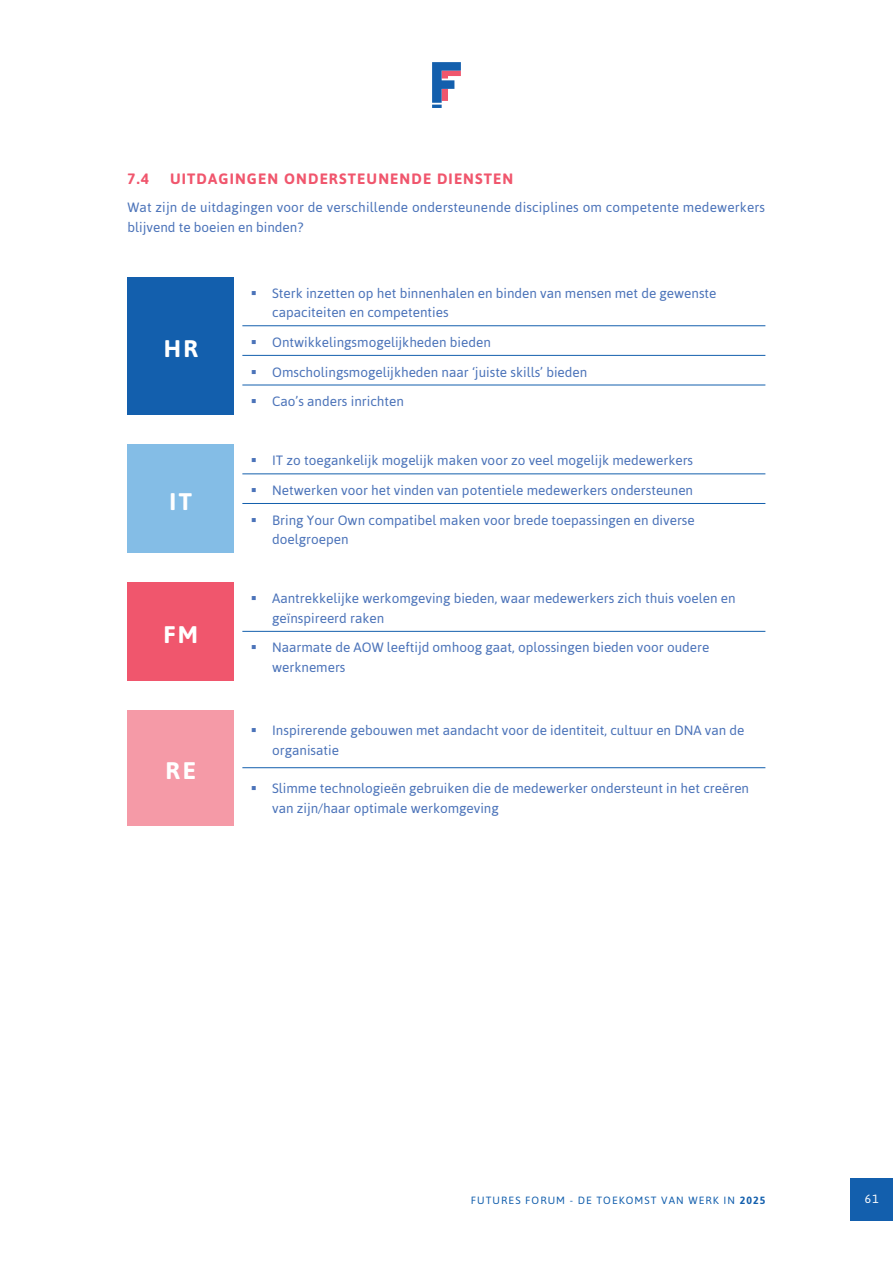
<style>
.page{position:relative;width:893px;height:1263px;background:#fff}
.page>*{position:absolute;margin:0;border:0;box-sizing:border-box;transform-origin:0 0}
.Basis_tekst{font:700 24px "Asap";letter-spacing:.1em;color:#fff}
.t1{font:700 15px "Asap";letter-spacing:.075em;color:#f0566d}
.Basis_tekst-2{font:13.5px/19.5px "Asap";color:#4b73b9}
.t2{font:12px "Asap";color:#fff}
.t3{font:10.5px "Asap";letter-spacing:.1em;color:#135fad}
.s1{font-weight:700}
</style>
<div class="page">
<svg style="left:432px;top:62px;width:29px;height:46px"></svg>
<div style="left:850px;top:1178px;width:43px;height:42px;background:#135fad"></div>
<div style="left:128px;top:277px;width:106px;height:138px;background:#135fad"></div>
<div style="left:128px;top:444px;width:106px;height:109px;background:#84bde6"></div>
<div style="left:128px;top:582px;width:106px;height:98px;background:#f0566d"></div>
<div style="left:128px;top:710px;width:106px;height:115px;background:#f59aa7"></div>
<hr style="left:242px;top:325px;width:523px;height:1px;background:#135fad">
<hr style="left:242px;top:355px;width:523px;height:1px;background:#135fad">
<hr style="left:242px;top:385px;width:523px;height:1px;background:#135fad">
<hr style="left:242px;top:474px;width:523px;height:1px;background:#135fad">
<hr style="left:242px;top:503px;width:523px;height:1px;background:#135fad">
<hr style="left:242px;top:631px;width:523px;height:1px;background:#135fad">
<hr style="left:242px;top:767px;width:523px;height:1px;background:#135fad">
<p class="t1" style="left:128px;top:170px;width:23px">7.4</p>
<p class="t1" style="left:170px;top:170px;width:345px">UITDAGINGEN ONDERSTEUNENDE DIENSTEN</p>
<p class="Basis_tekst-2" style="left:128px;top:197px;width:639px">Wat zijn de uitdagingen voor de verschillende ondersteunende disciplines om competente medewerkers blijvend te boeien en binden?</p>
<p class="Basis_tekst" style="left:163px;top:334px;width:36px">HR</p>
<p class="Basis_tekst" style="left:170px;top:487px;width:24px">IT</p>
<p class="Basis_tekst" style="left:163px;top:620px;width:36px">FM</p>
<p class="Basis_tekst" style="left:166px;top:756px;width:32px">RE</p>
<p class="Basis_tekst-2" style="left:272px;top:283px;width:446px">Sterk inzetten op het binnenhalen en binden van mensen met de gewenste capaciteiten en competenties</p>
<p class="Basis_tekst-2" style="left:272px;top:332px;width:220px">Ontwikkelingsmogelijkheden bieden</p>
<p class="Basis_tekst-2" style="left:272px;top:362px;width:317px">Omscholingsmogelijkheden naar ‘juiste skills’ bieden</p>
<p class="Basis_tekst-2" style="left:272px;top:391px;width:133px">Cao’s anders inrichten</p>
<p class="Basis_tekst-2" style="left:272px;top:451px;width:423px">IT zo toegankelijk mogelijk maken voor zo veel mogelijk medewerkers</p>
<p class="Basis_tekst-2" style="left:272px;top:480px;width:422px">Netwerken voor het vinden van potentiele medewerkers ondersteunen</p>
<p class="Basis_tekst-2" style="left:272px;top:510px;width:424px">Bring Your Own compatibel maken voor brede toepassingen en diverse doelgroepen</p>
<p class="Basis_tekst-2" style="left:272px;top:589px;width:465px">Aantrekkelijke werkomgeving bieden, waar medewerkers zich thuis voelen en geïnspireerd raken</p>
<p class="Basis_tekst-2" style="left:272px;top:638px;width:439px">Naarmate de AOW leeftijd omhoog gaat, oplossingen bieden voor oudere werknemers</p>
<p class="Basis_tekst-2" style="left:272px;top:721px;width:474px">Inspirerende gebouwen met aandacht voor de identiteit, cultuur en DNA van de organisatie</p>
<p class="Basis_tekst-2" style="left:272px;top:778px;width:478px">Slimme technologieën gebruiken die de medewerker ondersteunt in het creëren van zijn/haar optimale werkomgeving</p>
<p class="t3" style="left:471px;top:1194px;width:296px">FUTURES FORUM - DE TOEKOMST VAN WERK IN <span class="s1">2025</span></p>
<p class="t2" style="left:865px;top:1192px;width:16px">61</p>
</div>
